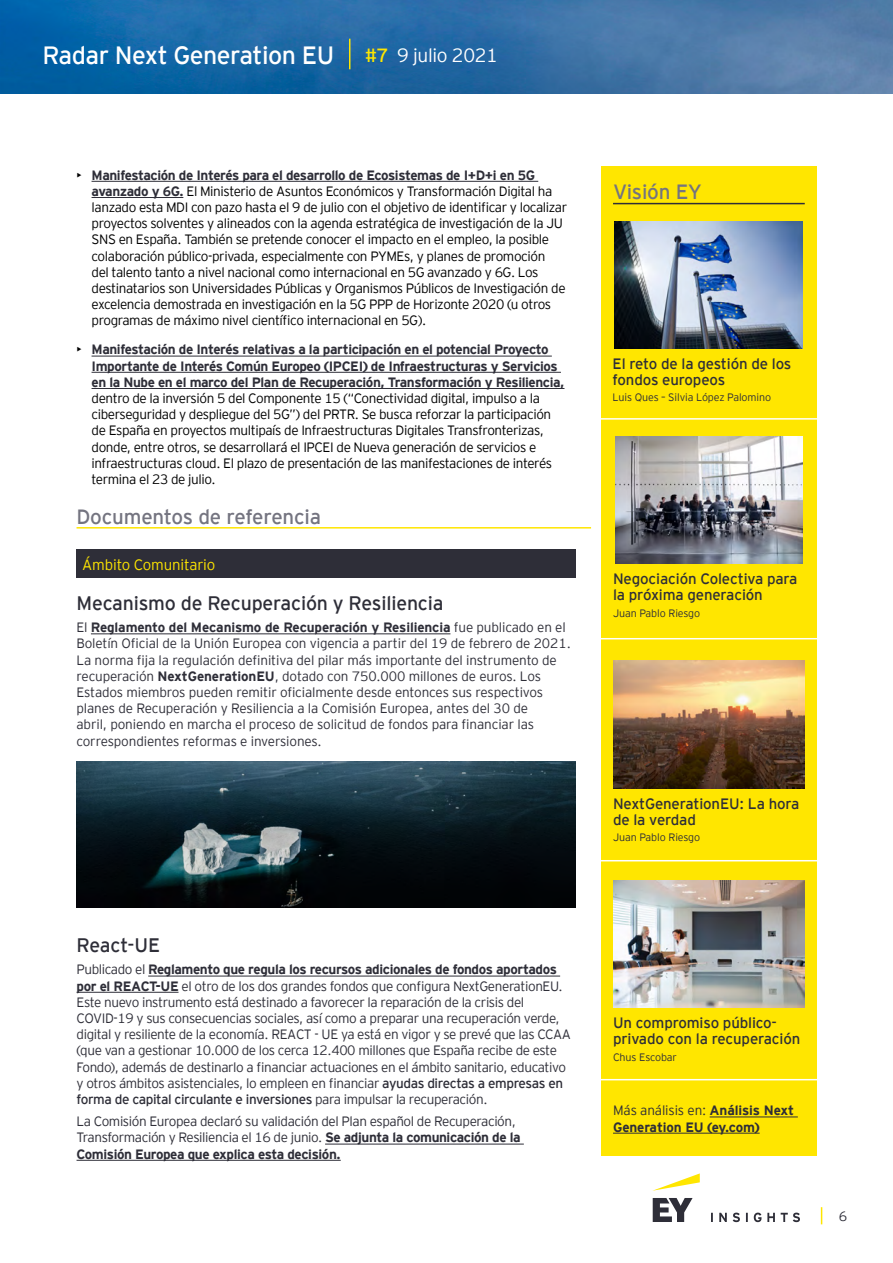
<style>
.page{position:relative;width:893px;height:1263px;background:#fff}
.page>*{position:absolute;margin:0;border:0;box-sizing:border-box;transform-origin:0 0}
.t1{font:24.9px "EY Interstate";letter-spacing:-.02em;color:#fff}
.Título_Grey{font:20.55px "EY Interstate";letter-spacing:-.01em;color:#747480}
.tÍTULO_BLACK{font:19.5px "EY Interstate";letter-spacing:-.01em;color:#2e2e38}
.Title_pequeño_latera{font:15px/16.5px "EY Interstate";letter-spacing:-.01em;color:#2e2e38}
.t2{font:300 15px "EY Interstate";letter-spacing:-.01em;color:#ffe600}
.t3{font:300 13.5px/16.2px "EY Interstate";letter-spacing:-.03em;color:#000}
.t4{font:300 13.5px/16.2px "EY Interstate";letter-spacing:-.03em;color:#2e2e38}
.t5{font:300 13.5px/16.2px "EY Interstate";letter-spacing:-.01em;color:#2e2e38}
.t6{font:700 13.5px/16.2px "EY Interstate";letter-spacing:-.01em;color:#2e2e38}
.t7{font:300 10.65px "EY Interstate";letter-spacing:-.01em;color:#2e2e38}
.s1{font-size:19.05px;color:#ffe600}
.s2{font-weight:300;font-size:19.05px}
.s3{font-weight:700;color:#2e2e38}
.s4{font-weight:700}
.s5{font-weight:400}
.s6{font-weight:300}
</style>
<div class="page">
<svg style="left:652px;top:1173px;width:48px;height:18px"></svg>
<svg style="left:653px;top:1198px;width:40px;height:24px"></svg>
<svg style="left:711px;top:1212px;width:89px;height:10px"></svg>
<svg style="left:821px;top:1207px;width:1px;height:17px"></svg>
<img style="left:0;top:0;width:893px;height:94px">
<hr style="left:349px;top:39px;width:1px;height:30px;background:#ffe600">
<hr style="left:91px;top:634px;width:359px;height:1px;background:#2e2e38">
<hr style="left:77px;top:527px;width:514px;height:1px;background:#ffe600">
<div style="left:76px;top:549px;width:500px;height:29px;background:#2e2e38"></div>
<img style="left:76px;top:761px;width:500px;height:146px">
<hr style="left:148px;top:976px;width:412px;height:1px;background:#2e2e38">
<hr style="left:77px;top:992px;width:102px;height:1px;background:#2e2e38">
<hr style="left:325px;top:1144px;width:199px;height:1px;background:#2e2e38">
<hr style="left:77px;top:1160px;width:264px;height:1px;background:#2e2e38">
<hr style="left:92px;top:181px;width:446px;height:1px;background:#2e2e38">
<hr style="left:92px;top:197px;width:91px;height:1px;background:#2e2e38">
<hr style="left:92px;top:356px;width:460px;height:1px;background:#2e2e38">
<hr style="left:92px;top:372px;width:469px;height:1px;background:#2e2e38">
<hr style="left:92px;top:388px;width:472px;height:1px;background:#2e2e38">
<div style="left:601px;top:166px;width:215px;height:990px;background:#ffe600"></div>
<img style="left:613px;top:880px;width:191px;height:128px">
<img style="left:613px;top:661px;width:191px;height:127px">
<hr style="left:596px;top:860px;width:225px;height:1px;background:#fff">
<hr style="left:596px;top:1079px;width:225px;height:1px;background:#fff">
<hr style="left:710px;top:1117px;width:88px;height:1px;background:#2e2e38">
<hr style="left:613px;top:1133px;width:147px;height:1px;background:#2e2e38">
<hr style="left:613px;top:203px;width:192px;height:1px;background:#2e2e38">
<img style="left:615px;top:436px;width:187px;height:128px">
<img style="left:615px;top:221px;width:187px;height:128px">
<hr style="left:597px;top:418px;width:225px;height:2px;background:#fff">
<hr style="left:597px;top:638px;width:225px;height:1px;background:#fff">
<h1 class="t1" style="left:43px;top:37px;width:457px">Radar Next Generation EU <span class="s1">#7</span> <span class="s2">9 julio 2021</span></h1>
<p class="t3" style="left:92px;top:166px;width:477px;text-indent:-15px">• <span class="s3">Manifestación de Interés para el desarrollo de Ecosistemas de I+D+i en 5G avanzado y 6G.</span> El Ministerio de Asuntos Económicos y Transformación Digital ha lanzado esta MDI con pazo hasta el 9 de julio con el objetivo de identificar y localizar proyectos solventes y alineados con la agenda estratégica de investigación de la JU SNS en España. También se pretende conocer el impacto en el empleo, la posible colaboración público-privada, especialmente con PYMEs, y planes de promoción<br>del talento tanto a nivel nacional como internacional en 5G avanzado y 6G. Los destinatarios son Universidades Públicas y Organismos Públicos de Investigación de excelencia demostrada en investigación en la 5G PPP de Horizonte 2020 (u otros programas de máximo nivel científico internacional en 5G).</p>
<p class="t3" style="left:92px;top:341px;width:474px;text-indent:-15px">• <span class="s3">Manifestación de Interés relativas a la participación en el potencial Proyecto Importante de Interés Común Europeo (IPCEI) de Infraestructuras y Servicios en la Nube en el marco del Plan de Recuperación, Transformación y Resiliencia, </span>dentro de la inversión 5 del Componente 15 (“Conectividad digital, impulso a la ciberseguridad y despliegue del 5G”) del PRTR. Se busca reforzar la participación de España en proyectos multipaís de Infraestructuras Digitales Transfronterizas, donde, entre otros, se desarrollará el IPCEI de Nueva generación de servicios e infraestructuras cloud. El plazo de presentación de las manifestaciones de interés termina el 23 de julio.</p>
<p class="Título_Grey" style="left:77px;top:502px;width:246px">Documentos de referencia</p>
<p class="t2" style="left:82px;top:553px;width:135px">Ámbito Comunitario</p>
<p class="tÍTULO_BLACK" style="left:76px;top:589px;width:369px">Mecanismo de Recuperación y Resiliencia</p>
<p class="t5" style="left:76px;top:618px;width:496px">El <span class="s4">Reglamento del Mecanismo de Recuperación y Resiliencia</span> fue publicado en el Boletín Oficial de la Unión Europea con vigencia a partir del 19 de febrero de 2021.<br>La norma fija la regulación definitiva del pilar más importante del instrumento de recuperación <span class="s4">NextGenerationEU</span>, dotado con 750.000 millones de euros. Los Estados miembros pueden remitir oficialmente desde entonces sus respectivos planes de Recuperación y Resiliencia a la Comisión Europea, antes del 30 de<br>abril, poniendo en marcha el proceso de solicitud de fondos para financiar las correspondientes reformas e inversiones.</p>
<p class="tÍTULO_BLACK" style="left:77px;top:931px;width:85px">React-UE</p>
<p class="t4" style="left:77px;top:961px;width:496px">Publicado el <span class="s4">Reglamento que regula los recursos adicionales de fondos aportados por el REACT-UE</span> el otro de los dos grandes fondos que configura NextGenerationEU.<br>Este nuevo instrumento está destinado a favorecer la reparación de la crisis del COVID-19 y sus consecuencias sociales, así como a preparar una recuperación verde, digital y resiliente de la economía. REACT - UE ya está en vigor y se prevé que las CCAA (que van a gestionar 10.000 de los cerca 12.400 millones que España recibe de este Fondo), además de destinarlo a financiar actuaciones en el ámbito sanitario, educativo y otros ámbitos asistenciales, lo empleen en financiar <span class="s5">ayudas directas a empresas en forma de capital circulante e inversiones</span> para impulsar la recuperación.</p>
<p class="t4" style="left:77px;top:1112px;width:446px">La Comisión Europea declaró su validación del Plan español de Recuperación,<br>Transformación y Resiliencia el 16 de junio. <span class="s4">Se adjunta la comunicación de la<br>Comisión Europea que explica esta decisión.</span></p>
<p class="Título_Grey" style="left:613px;top:177px;width:90px">Visión EY</p>
<p class="Title_pequeño_latera" style="left:613px;top:354px;width:180px">El reto de la gestión de los fondos europeos</p>
<p class="t7" style="left:613px;top:390px;width:160px">Luis Ques – Silvia López Palomino</p>
<p class="Title_pequeño_latera" style="left:613px;top:569px;width:186px">Negociación Colectiva para la próxima generación</p>
<p class="t7" style="left:613px;top:605px;width:89px">Juan Pablo Riesgo</p>
<p class="Title_pequeño_latera" style="left:613px;top:794px;width:188px">NextGenerationEU: La hora de la verdad</p>
<p class="t7" style="left:613px;top:830px;width:89px">Juan Pablo Riesgo</p>
<p class="Title_pequeño_latera" style="left:613px;top:1013px;width:189px">Un compromiso público&shy;privado con la recuperación</p>
<p class="t7" style="left:613px;top:1049px;width:65px">Chus Escobar</p>
<p class="t6" style="left:613px;top:1101px;width:183px"><span class="s6">Más análisis en:</span> Análisis Next<br>Generation EU (ey.com)</p>
<p class="t4" style="left:839px;top:1207px;width:10px">6</p>
</div>
